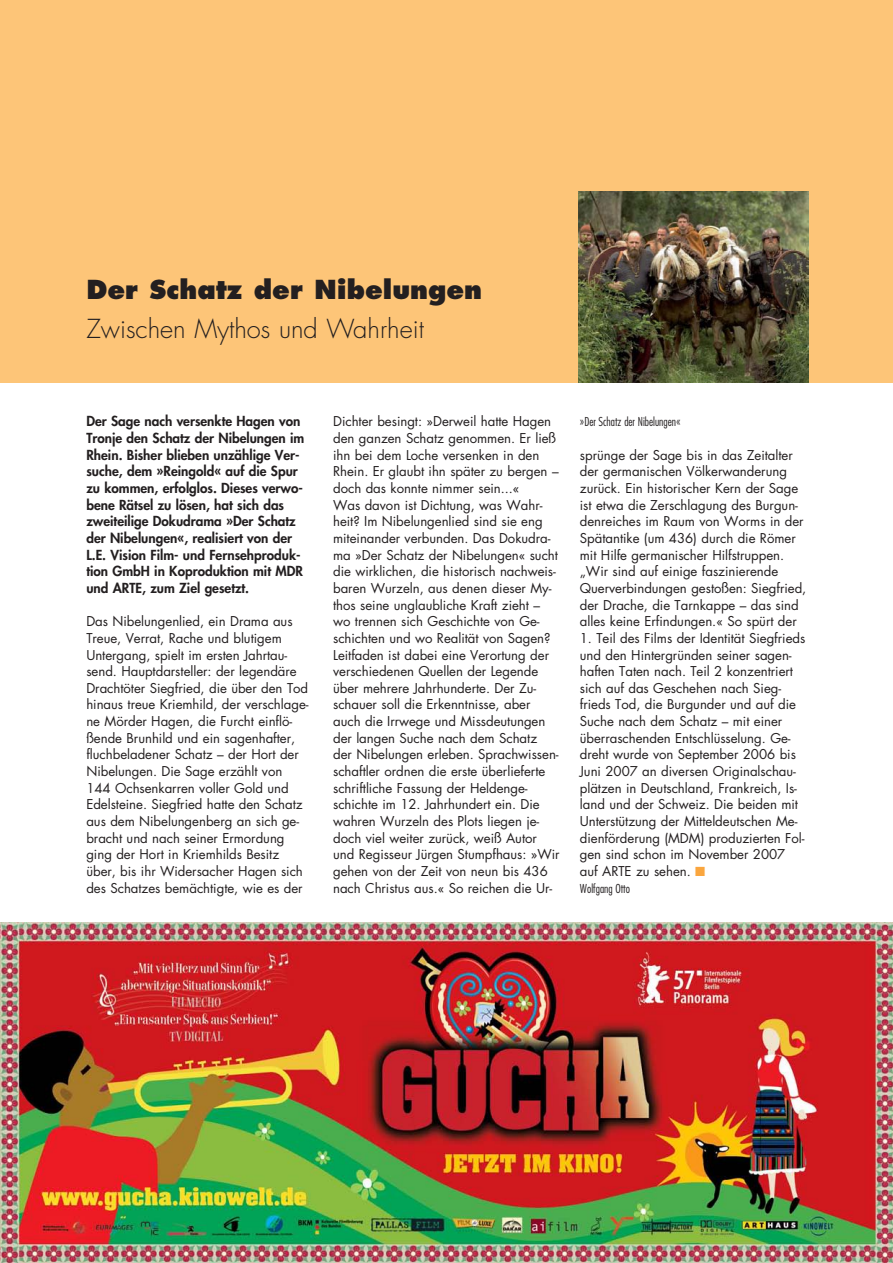
<style>
.page{position:relative;width:893px;height:1263px;background:#fff}
.page>*{position:absolute;margin:0;border:0;box-sizing:border-box;transform-origin:0 0}
.t1{font:300 25.5px "Futura";color:#231f20}
.t2{font:800 25.5px "Futura LT";color:#231f20}
.t3{font:800 13.5px/16.6px "Futura";color:#231f20}
.t4{font:13.2px/16.6px "Futura LT";letter-spacing:-.005em;color:#231f20}
.t5{font:300 condensed 12px "Futura";color:#231f20}
.s1{color:#faa63f}
</style>
<div class="page">
<img style="left:0;top:923px;width:892px;height:340px">
<div style="left:0;top:0;width:892px;height:383px;background:#fdc578"></div>
<img style="left:578px;top:191px;width:230px;height:192px">
<h1 class="t2" style="left:86px;top:280px;width:397px">Der Schatz der Nibelungen</h1>
<h1 class="t1" style="left:86px;top:317px;width:339px">Zwischen Mythos und Wahrheit</h1>
<p class="t3" style="left:86px;top:414px;width:219px">Der Sage nach versenkte Hagen von Tronje den Schatz der Nibelungen im Rhein. Bisher blieben unzählige Ver&shy;suche, dem »Reingold« auf die Spur zu kommen, erfolglos. Dieses verwo&shy;bene Rätsel zu lösen, hat sich das zweiteilige Dokudrama »Der Schatz der Nibelungen«, realisiert von der L.E. Vision Film- und Fernsehproduk&shy;tion GmbH in Koproduktion mit MDR und ARTE, zum Ziel gesetzt.</p>
<p class="t4" style="left:86px;top:613px;width:224px">Das Nibelungenlied, ein Drama aus Treue, Verrat, Rache und blutigem Untergang, spielt im ersten Jahrtau&shy;send. Hauptdarsteller: der legendäre Drachtöter Siegfried, die über den Tod hinaus treue Kriemhild, der verschlage&shy;ne Mörder Hagen, die Furcht einflö&shy;ßende Brunhild und ein sagenhafter, fluchbeladener Schatz – der Hort der Nibelungen. Die Sage erzählt von 144 Ochsenkarren voller Gold und Edelsteine. Siegfried hatte den Schatz aus dem Nibelungenberg an sich ge&shy;bracht und nach seiner Ermordung ging der Hort in Kriemhilds Besitz über, bis ihr Widersacher Hagen sich des Schatzes bemächtigte, wie es der</p>
<p class="t4" style="left:333px;top:413px;width:228px">Dichter besingt: »Derweil hatte Hagen den ganzen Schatz genommen. Er ließ ihn bei dem Loche versenken in den Rhein. Er glaubt ihn später zu bergen – doch das konnte nimmer sein...«<br>Was davon ist Dichtung, was Wahr&shy;heit? Im Nibelungenlied sind sie eng miteinander verbunden. Das Dokudra&shy;ma »Der Schatz der Nibelungen« sucht die wirklichen, die historisch nachweis&shy;baren Wurzeln, aus denen dieser My&shy;thos seine unglaubliche Kraft zieht – wo trennen sich Geschichte von Ge&shy;schichten und wo Realität von Sagen?<br>Leitfaden ist dabei eine Verortung der verschiedenen Quellen der Legende über mehrere Jahrhunderte. Der Zu&shy;schauer soll die Erkenntnisse, aber auch die Irrwege und Missdeutungen der langen Suche nach dem Schatz<br>der Nibelungen erleben. Sprachwissen&shy;schaftler ordnen die erste überlieferte schriftliche Fassung der Heldenge&shy;schichte im 12. Jahrhundert ein. Die wahren Wurzeln des Plots liegen je&shy;doch viel weiter zurück, weiß Autor und Regisseur Jürgen Stumpfhaus: »Wir gehen von der Zeit von neun bis 436 nach Christus aus.« So reichen die Ur-</p>
<p class="t5" style="left:580px;top:417px;width:102px">»Der Schatz der Nibelungen«</p>
<p class="t4" style="left:580px;top:447px;width:228px">sprünge der Sage bis in das Zeitalter der germanischen Völkerwanderung zurück. Ein historischer Kern der Sage ist etwa die Zerschlagung des Burgun&shy;denreiches im Raum von Worms in der Spätantike (um 436) durch die Römer mit Hilfe germanischer Hilfstruppen. „Wir sind auf einige faszinierende Querverbindungen gestoßen: Siegfried, der Drache, die Tarnkappe – das sind alles keine Erfindungen.« So spürt der</p>
<p class="t4" style="left:580px;top:630px;width:227px">1. Teil des Films der Identität Siegfrieds und den Hintergründen seiner sagen&shy;haften Taten nach. Teil 2 konzentriert sich auf das Geschehen nach Sieg&shy;frieds Tod, die Burgunder und auf die Suche nach dem Schatz – mit einer überraschenden Entschlüsselung. Ge&shy;dreht wurde von September 2006 bis Juni 2007 an diversen Originalschau&shy;plätzen in Deutschland, Frankreich, Is&shy;land und der Schweiz. Die beiden mit Unterstützung der Mitteldeutschen Me&shy;dienförderung (MDM) produzierten Fol&shy;gen sind schon im November 2007 auf ARTE zu sehen. <span class="s1">■</span></p>
<p class="t5" style="left:580px;top:883px;width:52px">Wolfgang Otto</p>
</div>
